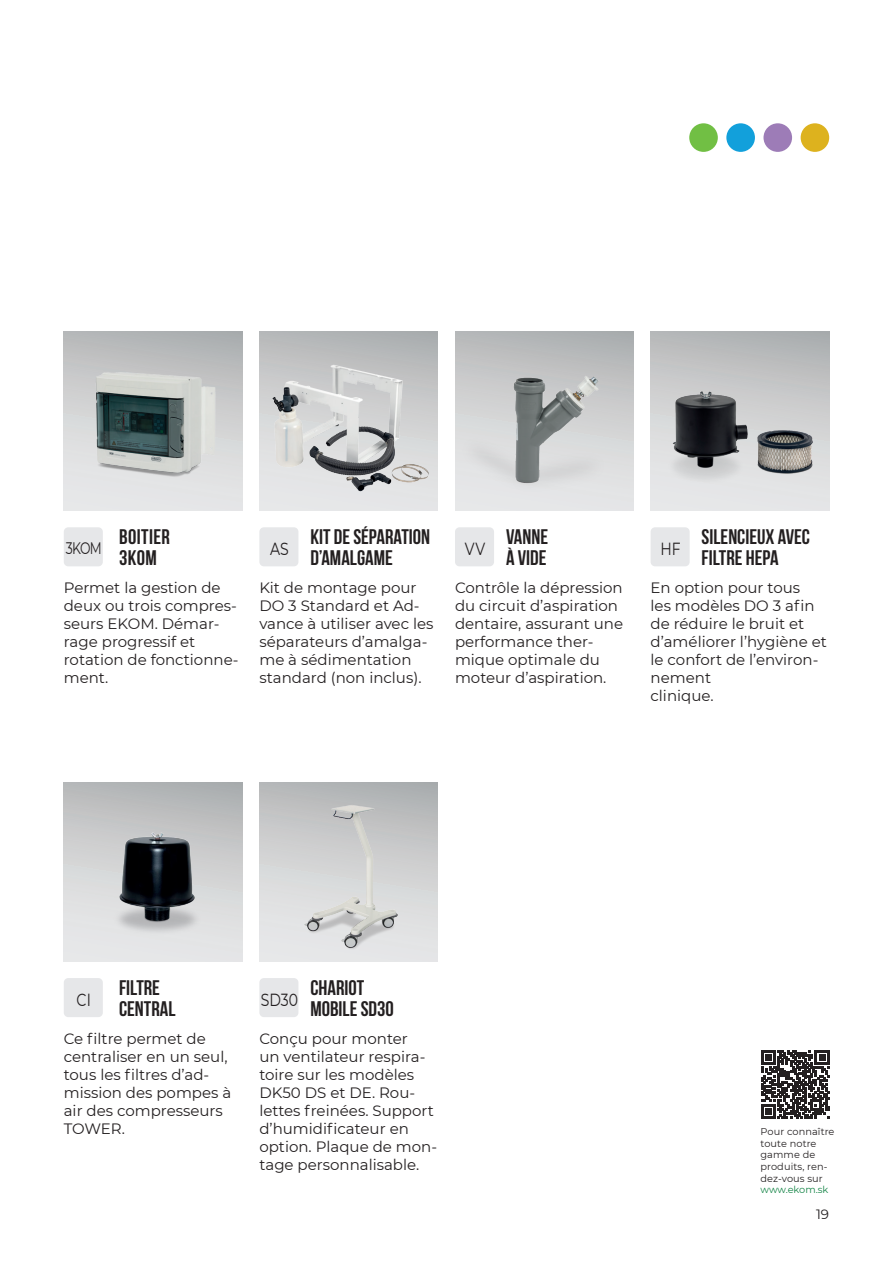
<style>
.page{position:relative;width:893px;height:1263px;background:#fff}
.page>*{position:absolute;margin:0;border:0;box-sizing:border-box;transform-origin:0 0}
.Bold_16pt{font:700 21px/21px "Bebas Neue";color:#231f20}
.Bold_16pt-2{font:700 21px "Bebas Neue";letter-spacing:.02em;color:#231f20}
.t1{font:17.55px "Montserrat";color:#231f20;scale:.8 1}
.t2{font:16.65px "Montserrat";color:#231f20;scale:.75 1}
.Reg_10pt_Lead_15{font:15px/18px "Montserrat";color:#231f20}
.t3{font:13.5px "Montserrat";color:#231f20}
.t4{font:9.75px/11.7px "Montserrat";letter-spacing:.01em;color:#231f20}
.t5{font:9.75px "Montserrat";letter-spacing:-.005em;color:#148446}
</style>
<div class="page">
<svg style="left:64px;top:782px;width:178px;height:179px;background:#c2c4c5"></svg>
<img style="left:75px;top:808px;width:156px;height:153px">
<svg style="left:259px;top:782px;width:179px;height:179px;background:#cdcfd0"></svg>
<svg style="left:64px;top:332px;width:178px;height:178px;background:#cecfd0"></svg>
<svg style="left:259px;top:332px;width:179px;height:17px;background:#b2b5b6"></svg>
<img style="left:259px;top:349px;width:179px;height:161px">
<svg style="left:455px;top:502px;width:179px;height:8px"></svg>
<img style="left:455px;top:332px;width:179px;height:170px">
<svg style="left:651px;top:332px;width:178px;height:7px"></svg>
<img style="left:651px;top:339px;width:178px;height:171px">
<div style="left:763px;top:123px;width:29px;height:29px;background:#9d7cb7;border-radius:50%"></div>
<div style="left:801px;top:123px;width:28px;height:29px;background:#ddb21e;border-radius:50%"></div>
<div style="left:726px;top:123px;width:29px;height:29px;background:#12a0db;border-radius:50%"></div>
<div style="left:689px;top:123px;width:29px;height:29px;background:#71bf44;border-radius:50%"></div>
<div style="left:64px;top:527px;width:39px;height:39px;background:#e6e7e9;border-radius:4px"></div>
<div style="left:259px;top:527px;width:39px;height:39px;background:#e6e7e9;border-radius:4px"></div>
<div style="left:455px;top:527px;width:39px;height:39px;background:#e6e7e9;border-radius:4px"></div>
<div style="left:651px;top:527px;width:39px;height:39px;background:#e6e7e9;border-radius:4px"></div>
<div style="left:64px;top:978px;width:39px;height:39px;background:#e6e7e9;border-radius:4px"></div>
<div style="left:259px;top:978px;width:39px;height:39px;background:#e6e7e9;border-radius:4px"></div>
<img style="left:85px;top:362px;width:139px;height:121px">
<svg style="left:761px;top:1050px;width:68px;height:68px"></svg>
<img style="left:300px;top:803px;width:102px;height:152px">
<p class="Bold_16pt" style="left:310px;top:526px;width:121px">KIT DE SÉPARATION<br>D’AMALGAME</p>
<p class="Bold_16pt" style="left:506px;top:526px;width:44px">VANNE</p>
<p class="Bold_16pt-2" style="left:119px;top:525px;width:52px">BOITIER</p>
<p class="Bold_16pt" style="left:119px;top:547px;width:39px">3KOM</p>
<p class="t2" style="left:66px;top:537px;width:50px">3KOM</p>
<p class="t1" style="left:270px;top:536px;width:25px">AS</p>
<p class="t1" style="left:465px;top:536px;width:27px">VV</p>
<p class="t1" style="left:660px;top:536px;width:27px">HF</p>
<p class="Bold_16pt" style="left:506px;top:547px;width:42px">À VIDE</p>
<p class="Bold_16pt" style="left:702px;top:526px;width:110px">SILENCIEUX AVEC<br>FILTRE HEPA</p>
<p class="Reg_10pt_Lead_15" style="left:64px;top:578px;width:176px">Permet la gestion de deux ou trois compres&shy;seurs EKOM. Démar&shy;rage progressif et rotation de fonctionne&shy;ment.</p>
<p class="Reg_10pt_Lead_15" style="left:259px;top:578px;width:176px">Kit de montage pour<br>DO 3 Standard et Ad&shy;vance à utiliser avec les séparateurs d’amalga&shy;me à sédimentation standard (non inclus).</p>
<p class="Reg_10pt_Lead_15" style="left:455px;top:578px;width:170px">Contrôle la dépression du circuit d’aspiration dentaire, assurant une performance ther&shy;mique optimale du moteur d’aspiration.</p>
<p class="Reg_10pt_Lead_15" style="left:651px;top:578px;width:178px">En option pour tous<br>les modèles DO 3 afin de réduire le bruit et d’améliorer l’hygiène et le confort de l’environ&shy;nement</p>
<p class="Reg_10pt_Lead_15" style="left:651px;top:686px;width:65px">clinique.</p>
<p class="Bold_16pt" style="left:119px;top:977px;width:42px">FILTRE</p>
<p class="Bold_16pt" style="left:119px;top:998px;width:58px">CENTRAL</p>
<p class="t1" style="left:77px;top:987px;width:19px">CI</p>
<p class="t1" style="left:261px;top:987px;width:48px">SD30</p>
<p class="Bold_16pt" style="left:310px;top:977px;width:55px">CHARIOT</p>
<p class="Bold_16pt" style="left:310px;top:998px;width:85px">MOBILESD30</p>
<p class="Reg_10pt_Lead_15" style="left:64px;top:1029px;width:169px">Ce filtre permet de centraliser en un seul, tous les filtres d’ad&shy;mission des pompes à air des compresseurs<br>TOWER.</p>
<p class="Reg_10pt_Lead_15" style="left:259px;top:1029px;width:179px">Conçu pour monter<br>un ventilateur respira&shy;toire sur les modèles<br>DK50 DS et DE. Rou&shy;lettes freinées. Support d’humidificateur en option. Plaque de mon&shy;tage personnalisable.</p>
<p class="t4" style="left:760px;top:1125px;width:76px">Pour connaître toute notre gamme de produits, ren&shy;dez-vous sur</p>
<p class="t5" style="left:760px;top:1183px;width:69px">www.ekom.sk</p>
<p class="t3" style="left:816px;top:1205px;width:15px">19</p>
</div>
